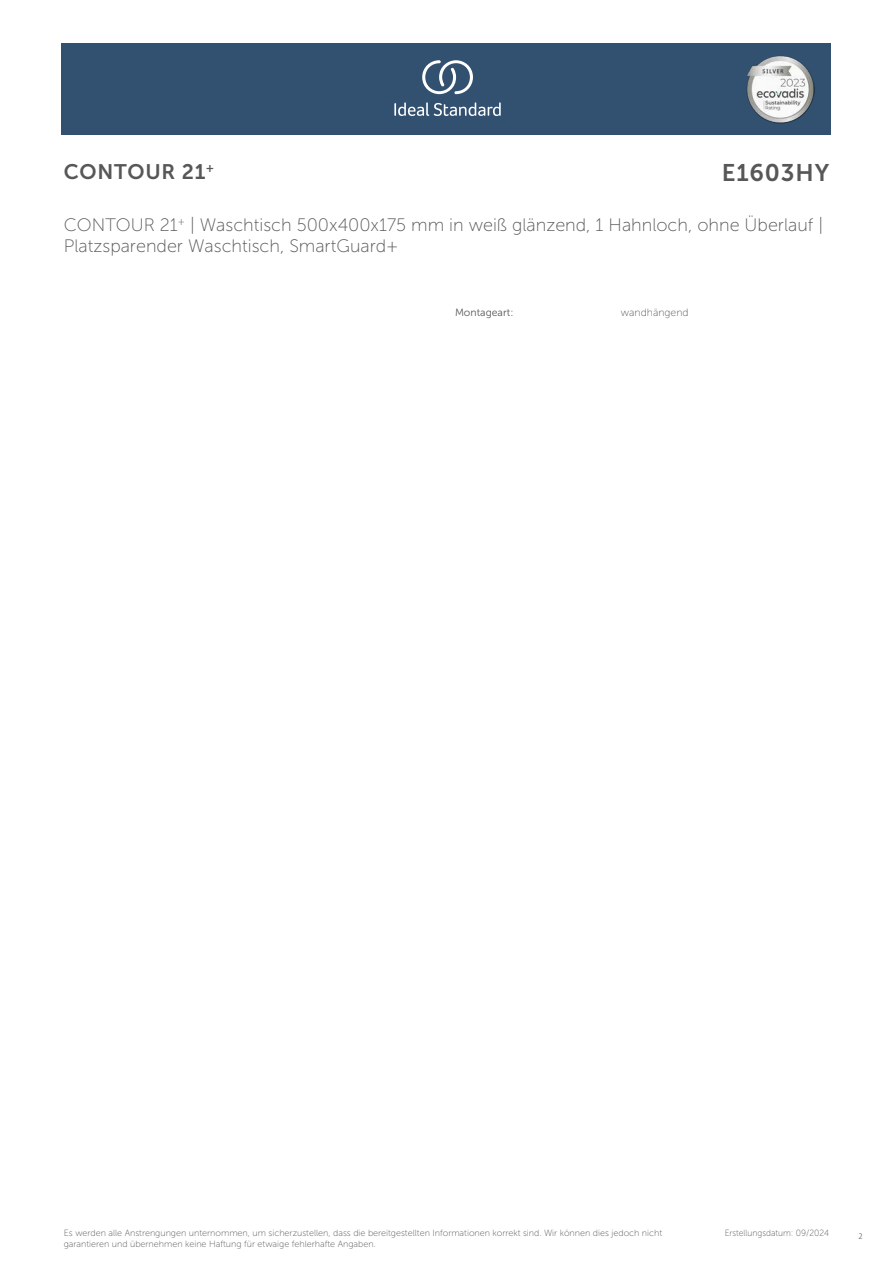
<style>
.page{position:relative;width:893px;height:1263px;background:#fff}
.page>*{position:absolute;margin:0;border:0;box-sizing:border-box;transform-origin:0 0}
.t1{font:24px "Museo Sans 700";letter-spacing:.035em;color:#575756}
.t2{font:21px "Museo Sans 700";letter-spacing:.035em;color:#575756}
.t3{font:18px/21.6px "Museo Sans 100";color:#575756}
.t4{font:10.5px "Museo Sans 300";color:#575756}
.t5{font:10.5px "Museo Sans 100";color:#575756}
.t6{font:9px/10.8px "Museo Sans 100";color:#575756}
.t7{font:9px "Museo Sans 100";color:#575756;scale:.95 1}
.t8{font:300 9px "Calibri";color:#575756;scale:.95 1}
</style>
<div class="page">
<div style="left:62px;top:43px;width:769px;height:91px;background:#325070"></div>
<svg style="left:394px;top:102px;width:107px;height:14px"></svg>
<svg style="left:422px;top:60px;width:51px;height:34px"></svg>
<img style="left:746px;top:56px;width:68px;height:67px">
<h2 class="t2" style="left:64px;top:160px;width:152px">CONTOUR 21<sup>+</sup></h2>
<h1 class="t1" style="left:722px;top:160px;width:109px">E1603HY</h1>
<h3 class="t3" style="left:64px;top:214px;width:761px">CONTOUR 21<sup>+</sup> | Waschtisch 500x400x175 mm in weiß glänzend, 1 Hahnloch, ohne Überlauf |<br>Platzsparender Waschtisch, SmartGuard+</h3>
<p class="t4" style="left:455px;top:307px;width:60px">Montageart:</p>
<p class="t5" style="left:621px;top:307px;width:69px">wandhängend</p>
<p class="t6" style="left:64px;top:1227px;width:600px">Es werden alle Anstrengungen unternommen, um sicherzustellen, dass die bereitgestellten Informationen korrekt sind. Wir können dies jedoch nicht garantieren und übernehmen keine Haftung für etwaige fehlerhafte Angaben.</p>
<p class="t7" style="left:725px;top:1228px;width:111px">Erstellungsdatum: 09/2024</p>
<p class="t8" style="left:858px;top:1230px;width:6px">2</p>
</div>
